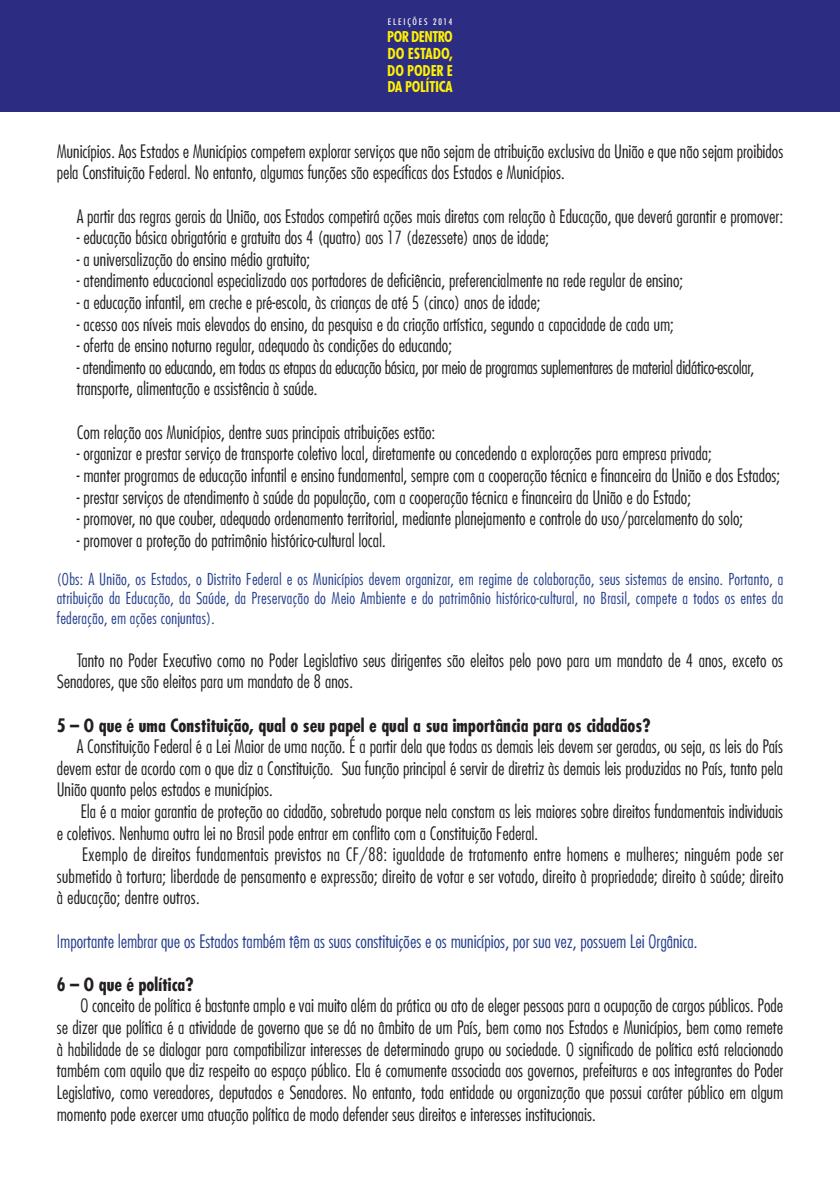
<style>
.page{position:relative;width:840px;height:1191px;background:#fff}
.page>*{position:absolute;margin:0;border:0;box-sizing:border-box;transform-origin:0 0}
.t1{font:300 condensed 18px/21.6px "Futura";letter-spacing:.005em;color:#231f20}
.t2{font:300 condensed 18px "Futura";letter-spacing:.005em;color:#253f8e}
.t3{font:700 condensed 18px "Futura";letter-spacing:.005em;color:#231f20}
.t4{font:300 condensed 16px/19.2px "Futura";letter-spacing:.02em;color:#253f8e;text-align:justify}
.t5{font:700 condensed 15.4px "Futura BT";color:#fff100}
.t6{font:700 condensed 15.2px "Futura BT";letter-spacing:-.015em;color:#fff100}
.t7{font:500 condensed 9.2px "Futura BT";letter-spacing:.195em;color:#fff}
</style>
<div class="page">
<div style="left:0;top:0;width:839px;height:112px;background:#2c2c82"></div>
<p class="t7" style="left:387px;top:16px;width:66px">ELEIÇÕES 2014</p>
<p class="t6" style="left:387px;top:28px;width:67px">POR DENTRO</p>
<p class="t5" style="left:387px;top:44px;width:67px">DO ESTADO,</p>
<p class="t6" style="left:387px;top:61px;width:67px">DO PODER E</p>
<p class="t6" style="left:387px;top:78px;width:67px">DA POLÍTICA</p>
<p class="t1" style="left:57px;top:140px;width:727px">Municípios. Aos Estados e Municípios competem explorar serviços que não sejam de atribuição exclusiva da União e que não sejam proibidos pela Constituição Federal. No entanto, algumas funções são específicas dos Estados e Municípios.</p>
<p class="t1" style="left:77px;top:205px;width:707px">A partir das regras gerais da União, aos Estados competirá ações mais diretas com relação à Educação, que deverá garantir e promover:</p>
<p class="t1" style="left:77px;top:226px;width:473px">- educação básica obrigatória e gratuita dos 4 (quatro) aos 17 (dezessete) anos de idade;</p>
<p class="t1" style="left:77px;top:248px;width:235px">- a universalização do ensino médio gratuito;</p>
<p class="t1" style="left:77px;top:270px;width:607px">- atendimento educacional especializado aos portadores de deficiência, preferencialmente na rede regular de ensino;</p>
<p class="t1" style="left:77px;top:291px;width:465px">- a educação infantil, em creche e pré-escola, às crianças de até 5 (cinco) anos de idade;</p>
<p class="t1" style="left:77px;top:313px;width:598px">- acesso aos níveis mais elevados do ensino, da pesquisa e da criação artística, segundo a capacidade de cada um;</p>
<p class="t1" style="left:77px;top:334px;width:376px">- oferta de ensino noturno regular, adequado às condições do educando;</p>
<p class="t1" style="left:77px;top:356px;width:678px">- atendimento ao educando, em todas as etapas da educação básica, por meio de programas suplementares de material didático-escolar,</p>
<p class="t1" style="left:77px;top:378px;width:242px">transporte, alimentação e assistência à saúde.</p>
<p class="t1" style="left:77px;top:421px;width:360px">Com relação aos Municípios, dentre suas principais atribuições estão:</p>
<p class="t1" style="left:77px;top:442px;width:636px">- organizar e prestar serviço de transporte coletivo local, diretamente ou concedendo a explorações para empresa privada;</p>
<p class="t1" style="left:77px;top:464px;width:704px">- manter programas de educação infantil e ensino fundamental, sempre com a cooperação técnica e financeira da União e dos Estados;</p>
<p class="t1" style="left:77px;top:486px;width:615px">- prestar serviços de atendimento à saúde da população, com a cooperação técnica e financeira da União e do Estado;</p>
<p class="t1" style="left:77px;top:507px;width:667px">- promover, no que couber, adequado ordenamento territorial, mediante planejamento e controle do uso/parcelamento do solo;</p>
<p class="t1" style="left:77px;top:529px;width:310px">- promover a proteção do patrimônio histórico-cultural local.</p>
<p class="t4" style="left:57px;top:569px;width:727px">(Obs: A União, os Estados, o Distrito Federal e os Municípios devem organizar, em regime de colaboração, seus sistemas de ensino. Portanto, a atribuição da Educação, da Saúde, da Preservação do Meio Ambiente e do patrimônio histórico-cultural, no Brasil, compete a todos os entes da federação, em ações conjuntas).</p>
<p class="t1" style="left:57px;top:649px;width:727px;text-indent:20px">Tanto no Poder Executivo como no Poder Legislativo seus dirigentes são eleitos pelo povo para um mandato de 4 anos, exceto os<br>Senadores, que são eleitos para um mandato de 8 anos.</p>
<p class="t3" style="left:57px;top:713px;width:595px">5 – O que é uma Constituição, qual o seu papel e qual a sua importância para os cidadãos?</p>
<p class="t1" style="left:57px;top:735px;width:727px;text-align:justify;text-indent:20px">A Constituição Federal é a Lei Maior de uma nação. É a partir dela que todas as demais leis devem ser geradas, ou seja, as leis do País devem estar de acordo com o que diz a Constituição. Sua função principal é servir de diretriz às demais leis produzidas no País, tanto pela União quanto pelos estados e municípios.</p>
<p class="t1" style="left:57px;top:800px;width:727px;text-indent:24px">Ela é a maior garantia de proteção ao cidadão, sobretudo porque nela constam as leis maiores sobre direitos fundamentais individuais e coletivos. Nenhuma outra lei no Brasil pode entrar em conflito com a Constituição Federal.</p>
<p class="t1" style="left:57px;top:843px;width:727px;text-align:justify;text-indent:25px">Exemplo de direitos fundamentais previstos na CF/88: igualdade de tratamento entre homens e mulheres; ninguém pode ser submetido à tortura; liberdade de pensamento e expressão; direito de votar e ser votado, direito à propriedade; direito à saúde; direito à educação; dentre outros.</p>
<p class="t2" style="left:57px;top:930px;width:642px">Importante lembrar que os Estados também têm as suas constituições e os municípios, por sua vez, possuem Lei Orgânica.</p>
<p class="t3" style="left:57px;top:972px;width:138px">6 – O que é política?</p>
<p class="t1" style="left:57px;top:994px;width:727px;text-align:justify;text-indent:24px">O conceito de política é bastante amplo e vai muito além da prática ou ato de eleger pessoas para a ocupação de cargos públicos. Pode se dizer que política é a atividade de governo que se dá no âmbito de um País, bem como nos Estados e Municípios, bem como remete à habilidade de se dialogar para compatibilizar interesses de determinado grupo ou sociedade. O significado de política está relacionado também com aquilo que diz respeito ao espaço público. Ela é comumente associada aos governos, prefeituras e aos integrantes do Poder Legislativo, como vereadores, deputados e Senadores. No entanto, toda entidade ou organização que possui caráter público em algum momento pode exercer uma atuação política de modo defender seus direitos e interesses institucionais.</p>
</div>
